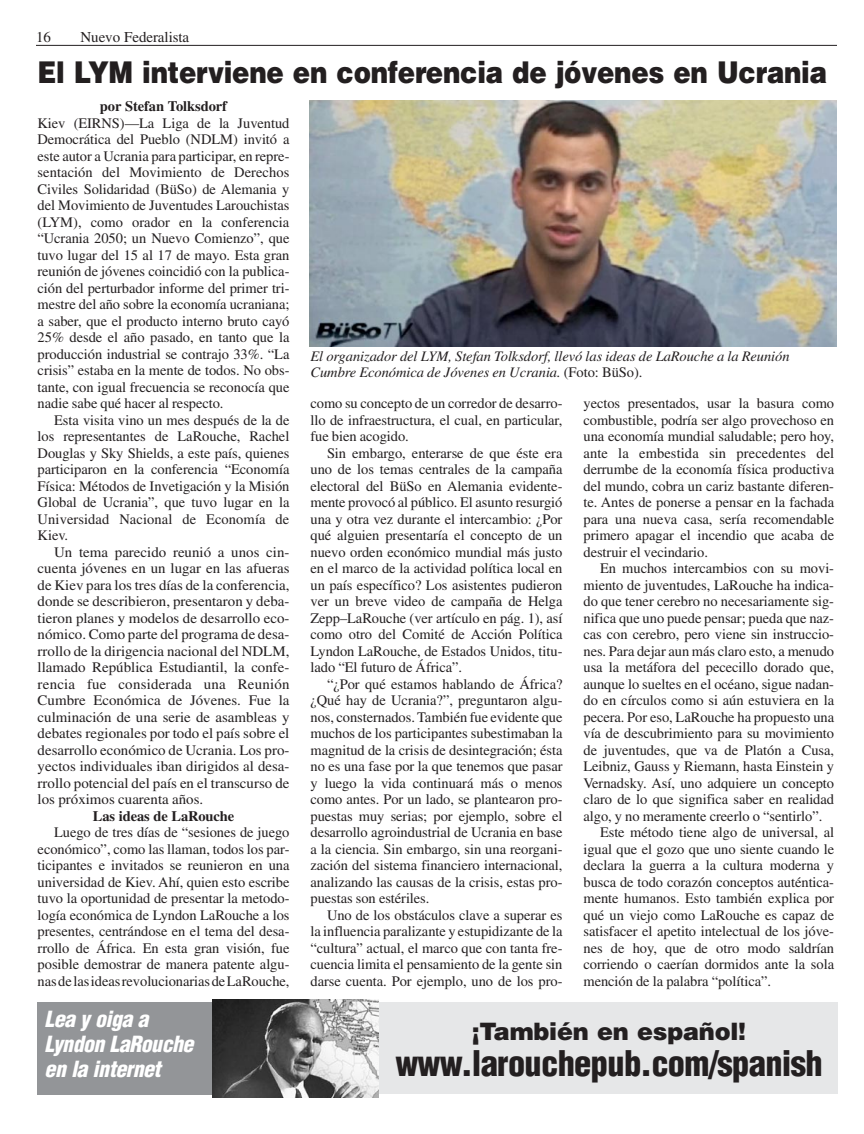
<style>
.page{position:relative;width:864px;height:1134px;background:#fff}
.page>*{position:absolute;margin:0;border:0;box-sizing:border-box;transform-origin:0 0}
.t1{font:900 condensed 34.5px "Helvetica";letter-spacing:-.02em;color:#231f20}
.t2{font:900 30px "Helvetica";letter-spacing:-.01em;color:#231f20;scale:.87 1}
.t3{font:900 24px "Helvetica";letter-spacing:-.01em;color:#231f20}
.t4{font:italic 900 condensed 21.75px/25px "Helvetica";letter-spacing:-.02em;color:#fff}
.t5{font:15px "Times";letter-spacing:-.005em;color:#231f20}
.t6{font:14.55px/16.5px "Times";letter-spacing:-.005em;color:#231f20;text-align:justify}
.t7{font:italic 14.55px/16.5px "Times";letter-spacing:-.005em;color:#231f20}
.t8{font:700 14.55px "Times";letter-spacing:-.01em;color:#231f20}
.s1{font-style:normal}
</style>
<div class="page">
<hr style="left:36px;top:45px;width:801px;height:1px;background:#231f20">
<img style="left:309px;top:101px;width:528px;height:245px">
<div style="left:37px;top:1002px;width:255px;height:93px;background:#939598"></div>
<div style="left:379px;top:1002px;width:459px;height:92px;background:#e6e7e8"></div>
<img style="left:213px;top:999px;width:166px;height:98px">
<p class="t5" style="left:36px;top:29px;width:16px">16</p>
<p class="t5" style="left:81px;top:29px;width:110px">Nuevo Federalista</p>
<h2 class="t2" style="left:38px;top:53px;width:909px">El LYM interviene en conferencia de jóvenes en Ucrania</h2>
<p class="t8" style="left:100px;top:97px;width:129px">por Stefan Tolksdorf</p>
<p class="t6" style="left:38px;top:114px;width:254px">Kiev (EIRNS)—La Liga de la Juventud Democrática del Pueblo (NDLM) invitó a este autor a Ucrania para participar, en repre&shy;sentación del Movimiento de Derechos Civiles Solidaridad (BüSo) de Alemania y del Movimiento de Juventudes Larouchistas (LYM), como orador en la conferencia “Ucrania 2050; un Nuevo Comienzo”, que tuvo lugar del 15 al 17 de mayo. Esta gran reunión de jóvenes coincidió con la publica&shy;ción del perturbador informe del primer tri&shy;mestre del año sobre la economía ucraniana; a saber, que el producto interno bruto cayó 25% desde el año pasado, en tanto que la producción industrial se contrajo 33%. “La crisis” estaba en la mente de todos. No obs&shy;tante, con igual frecuencia se reconocía que nadie sabe qué hacer al respecto.</p>
<p class="t6" style="left:38px;top:411px;width:253px;text-indent:16px">Esta visita vino un mes después de la de los representantes de LaRouche, Rachel Douglas y Sky Shields, a este país, quienes participaron en la conferencia “Economía Física: Métodos de Invetigación y la Misión Global de Ucrania”, que tuvo lugar en la Universidad Nacional de Economía de Kiev.</p>
<p class="t6" style="left:38px;top:543px;width:253px;text-indent:16px">Un tema parecido reunió a unos cin&shy;cuenta jóvenes en un lugar en las afueras de Kiev para los tres días de la conferencia, donde se describieron, presentaron y deba&shy;tieron planes y modelos de desarrollo eco&shy;nómico. Como parte del programa de desa&shy;rrollo de la dirigencia nacional del NDLM, llamado República Estudiantil, la confe&shy;rencia fue considerada una Reunión Cumbre Económica de Jóvenes. Fue la culminación de una serie de asambleas y debates regionales por todo el país sobre el desarrollo económico de Ucrania. Los pro&shy;yectos individuales iban dirigidos al desa&shy;rrollo potencial del país en el transcurso de los próximos cuarenta años.</p>
<p class="t8" style="left:93px;top:807px;width:143px">Las ideas de LaRouche</p>
<p class="t6" style="left:38px;top:824px;width:253px;text-indent:16px">Luego de tres días de “sesiones de juego económico”, como las llaman, todos los par&shy;ticipantes e invitados se reunieron en una universidad de Kiev. Ahí, quien esto escribe tuvo la oportunidad de presentar la metodo&shy;logía económica de Lyndon LaRouche a los presentes, centrándose en el tema del desa&shy;rrollo de África. En esta gran visión, fue posible demostrar de manera patente algu&shy;nas de las ideas revolucionarias de LaRouche,</p>
<p class="t7" style="left:310px;top:348px;width:481px">El organizador del LYM, Stefan Tolksdorf, llevó las ideas de LaRouche a la Reunión<br>Cumbre Económica de Jóvenes en Ucrania. <span class="s1">(Foto: BüSo).</span></p>
<p class="t6" style="left:310px;top:395px;width:254px">como su concepto de un corredor de desarro&shy;llo de infraestructura, el cual, en particular, fue bien acogido.</p>
<p class="t6" style="left:310px;top:444px;width:254px;text-indent:16px">Sin embargo, enterarse de que éste era uno de los temas centrales de la campaña electoral del BüSo en Alemania evidente&shy;mente provocó al público. El asunto resurgió una y otra vez durante el intercambio: ¿Por qué alguien presentaría el concepto de un nuevo orden económico mundial más justo en el marco de la actividad política local en un país específico? Los asistentes pudieron ver un breve video de campaña de Helga Zepp–LaRouche (ver artículo en pág. 1), así como otro del Comité de Acción Política Lyndon LaRouche, de Estados Unidos, titu&shy;lado “El futuro de África”.</p>
<p class="t6" style="left:310px;top:675px;width:254px;text-indent:16px">“¿Por qué estamos hablando de África? ¿Qué hay de Ucrania?”, preguntaron algu&shy;nos, consternados. También fue evidente que muchos de los participantes subestimaban la magnitud de la crisis de desintegración; ésta no es una fase por la que tenemos que pasar y luego la vida continuará más o menos como antes. Por un lado, se plantearon pro&shy;puestas muy serias; por ejemplo, sobre el desarrollo agroindustrial de Ucrania en base a la ciencia. Sin embargo, sin una reorgani&shy;zación del sistema financiero internacional, analizando las causas de la crisis, estas pro&shy;puestas son estériles.</p>
<p class="t6" style="left:310px;top:906px;width:254px;text-indent:16px">Uno de los obstáculos clave a superar es la influencia paralizante y estupidizante de la “cultura” actual, el marco que con tanta fre&shy;cuencia limita el pensamiento de la gente sin darse cuenta. Por ejemplo, uno de los pro-</p>
<p class="t6" style="left:584px;top:395px;width:252px">yectos presentados, usar la basura como combustible, podría ser algo provechoso en una economía mundial saludable; pero hoy, ante la embestida sin precedentes del derrumbe de la economía física productiva del mundo, cobra un cariz bastante diferen&shy;te. Antes de ponerse a pensar en la fachada para una nueva casa, sería recomendable primero apagar el incendio que acaba de destruir el vecindario.</p>
<p class="t6" style="left:600px;top:560px;width:236px">En muchos intercambios con su movi-</p>
<p class="t6" style="left:584px;top:576px;width:252px">miento de juventudes, LaRouche ha indica-</p>
<p class="t6" style="left:584px;top:593px;width:252px">do que tener cerebro no necesariamente sig-</p>
<p class="t6" style="left:584px;top:609px;width:252px">nifica que uno puede pensar; pueda que naz-</p>
<p class="t6" style="left:584px;top:626px;width:252px">cas con cerebro, pero viene sin instruccio-</p>
<p class="t6" style="left:584px;top:642px;width:252px">nes. Para dejar aun más claro esto, a menudo</p>
<p class="t6" style="left:584px;top:659px;width:252px">usa la metáfora del pececillo dorado que,</p>
<p class="t6" style="left:584px;top:675px;width:252px">aunque lo sueltes en el océano, sigue nadan-</p>
<p class="t6" style="left:584px;top:692px;width:252px">do en círculos como si aún estuviera en la</p>
<p class="t6" style="left:584px;top:708px;width:252px">pecera. Por eso, LaRouche ha propuesto una</p>
<p class="t6" style="left:584px;top:725px;width:252px">vía de descubrimiento para su movimiento</p>
<p class="t6" style="left:584px;top:741px;width:252px">de juventudes, que va de Platón a Cusa,</p>
<p class="t6" style="left:584px;top:758px;width:252px">Leibniz, Gauss y Riemann, hasta Einstein y</p>
<p class="t6" style="left:584px;top:774px;width:252px">Vernadsky. Así, uno adquiere un concepto</p>
<p class="t6" style="left:584px;top:791px;width:252px">claro de lo que significa saber en realidad</p>
<p class="t6" style="left:584px;top:807px;width:240px">algo, y no meramente creerlo o “sentirlo”.</p>
<p class="t6" style="left:600px;top:824px;width:236px">Este método tiene algo de universal, al</p>
<p class="t6" style="left:584px;top:840px;width:252px">igual que el gozo que uno siente cuando le</p>
<p class="t6" style="left:584px;top:857px;width:252px">declara la guerra a la cultura moderna y</p>
<p class="t6" style="left:584px;top:873px;width:252px">busca de todo corazón conceptos auténtica-</p>
<p class="t6" style="left:584px;top:890px;width:252px">mente humanos. Esto también explica por</p>
<p class="t6" style="left:584px;top:906px;width:252px">qué un viejo como LaRouche es capaz de</p>
<p class="t6" style="left:584px;top:923px;width:252px">satisfacer el apetito intelectual de los jóve-</p>
<p class="t6" style="left:584px;top:939px;width:252px">nes de hoy, que de otro modo saldrían</p>
<p class="t6" style="left:584px;top:956px;width:252px">corriendo o caerían dormidos ante la sola</p>
<p class="t6" style="left:584px;top:972px;width:189px">mención de la palabra “política”.</p>
<h3 class="t4" style="left:45px;top:1006px;width:150px">Lea y oiga a<br>Lyndon LaRouche en la internet</h3>
<h3 class="t3" style="left:472px;top:1016px;width:276px">¡También en español!</h3>
<h1 class="t1" style="left:395px;top:1042px;width:429px">www.larouchepub.com/spanish</h1>
</div>
